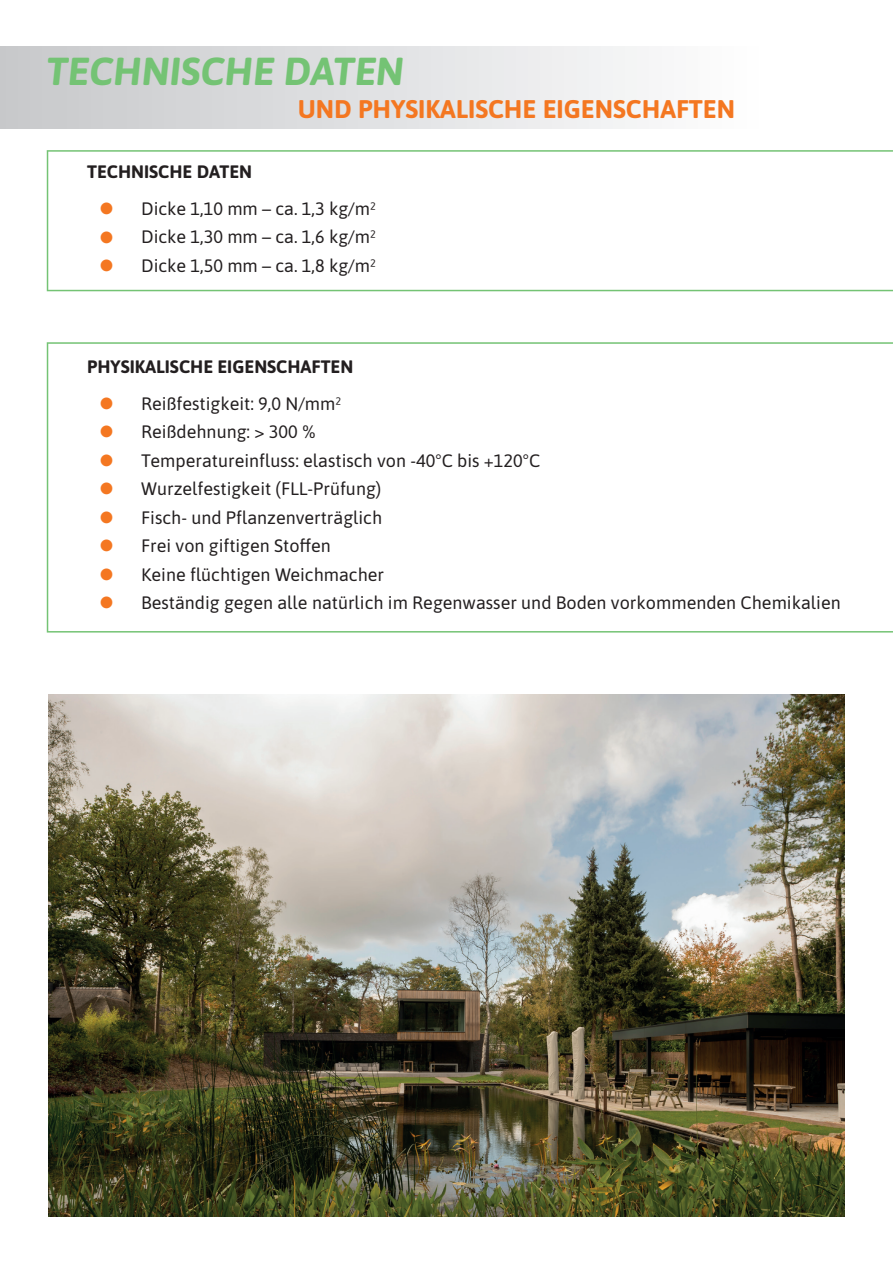
<style>
.page{position:relative;width:893px;height:1263px;background:#fff}
.page>*{position:absolute;margin:0;border:0;box-sizing:border-box;transform-origin:0 0}
.t1{font:italic 700 39px "Asap";color:#74c374}
.t2{font:700 27px/28.5px "Helvetica";color:#f47721;text-align:justify}
.t3{font:700 25.5px "Asap";color:#f47721}
.t4{font:18px/28.5px "Asap";color:#231f20}
.t5{font:700 18px "Asap";color:#231f20}
</style>
<div class="page">
<div style="left:0;top:47px;width:761px;height:82px;background:linear-gradient(to right,#c6c8ca,#fdfdfe)"></div>
<svg style="left:47px;top:150px;width:846px;height:141px"></svg>
<svg style="left:47px;top:342px;width:846px;height:290px"></svg>
<img style="left:48px;top:694px;width:797px;height:522px">
<h1 class="t1" style="left:47px;top:44px;width:359px">TECHNISCHE DATEN</h1>
<h3 class="t3" style="left:298px;top:90px;width:439px">UND PHYSIKALISCHE EIGENSCHAFTEN</h3>
<p class="t5" style="left:87px;top:158px;width:167px">TECHNISCHE DATEN</p>
<p class="t4" style="left:141px;top:193px;width:236px;text-align:justify">Dicke 1,10 mm – ca. 1,3 kg/m²<br>Dicke 1,30 mm – ca. 1,6 kg/m²<br>Dicke 1,50 mm – ca. 1,8 kg/m²</p>
<h2 class="t2" style="left:99px;top:193px;width:18px">● ● ●</h2>
<p class="t5" style="left:87px;top:354px;width:268px">PHYSIKALISCHE EIGENSCHAFTEN</p>
<p class="t4" style="left:141px;top:388px;width:701px">Reißfestigkeit: 9,0 N/mm²<br>Reißdehnung: &gt; 300 %<br>Temperatureinfluss: elastisch von -40°C bis +120°C<br>Wurzelfestigkeit (FLL-Prüfung)<br>Fisch- und Pflanzenverträglich<br>Frei von giftigen Stoffen<br>Keine flüchtigen Weichmacher<br>Beständig gegen alle natürlich im Regenwasser und Boden vorkommenden Chemikalien</p>
<h2 class="t2" style="left:99px;top:387px;width:18px">● ● ● ● ● ● ● ●</h2>
</div>
